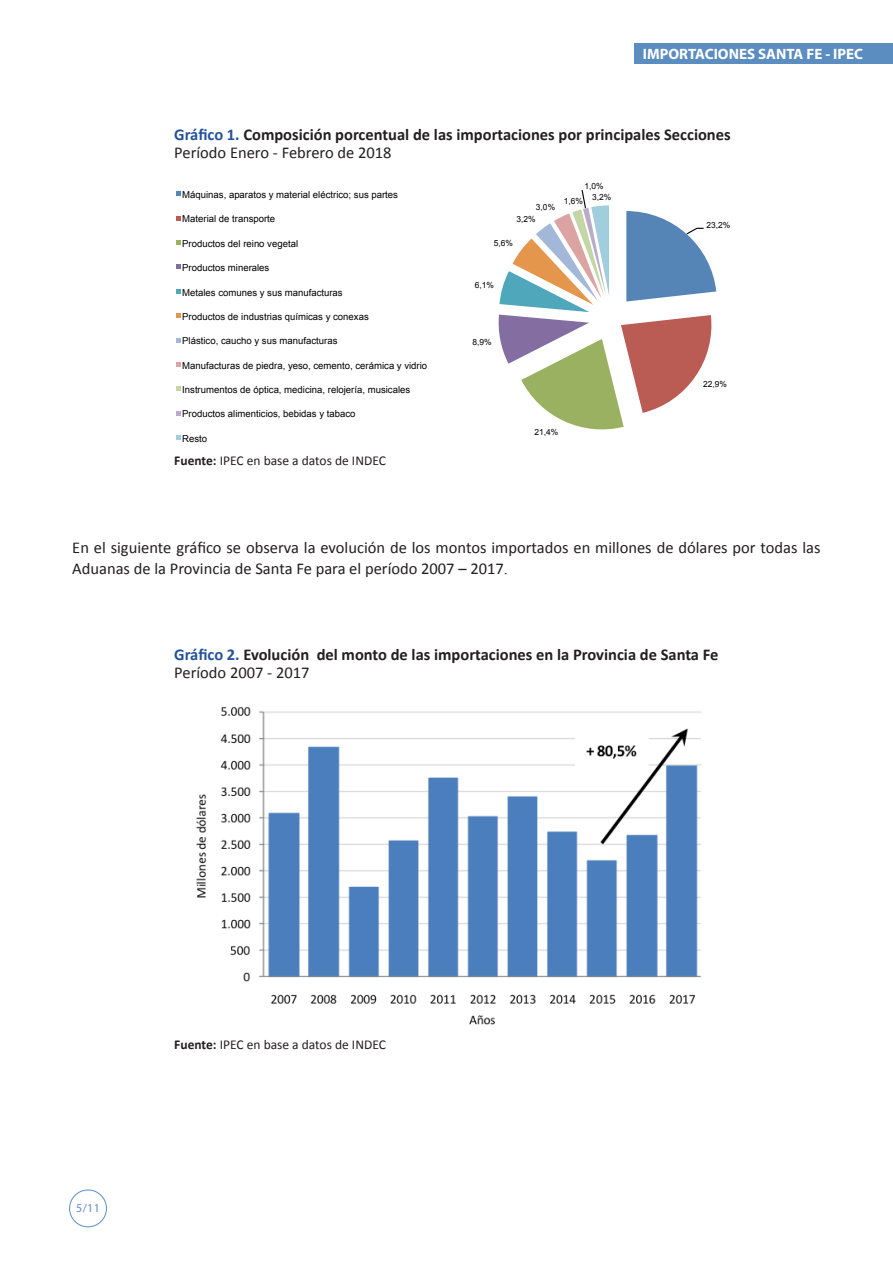
<style>
.page{position:relative;width:893px;height:1263px;background:#fff}
.page>*{position:absolute;margin:0;border:0;box-sizing:border-box;transform-origin:0 0}
.Texto{font:16.5px/21px "Calibri";color:#231f20}
.Cuadros{font:700 16.5px "Calibri";color:#231f20}
.Cuadros-2{font:16.5px "Calibri";color:#231f20}
.t1{font:700 15px "Myriad Pro";color:#fff}
.Texto-2{font:13.5px "Calibri";color:#231f20}
.t2{font:12px "Myriad Pro";color:#5c8dc0}
.t3{font:9.6px "Arial";color:#000}
.t4{font:8.4px "Arial";color:#000}
.s1{color:#24529b}
.s2{font-weight:700}
.s3{font-family:"Times New Roman"}
</style>
<div class="page">
<div style="left:69px;top:1189px;width:38px;height:38px;border:1px solid #5c8dc0;border-radius:50%"></div>
<div style="left:634px;top:43px;width:259px;height:21px;background:#5c8dc0"></div>
<svg style="left:498px;top:190px;width:218px;height:240px"></svg>
<svg style="left:176px;top:191px;width:4px;height:5px"></svg>
<svg style="left:176px;top:216px;width:4px;height:4px"></svg>
<svg style="left:176px;top:240px;width:4px;height:5px"></svg>
<svg style="left:176px;top:264px;width:4px;height:5px"></svg>
<svg style="left:176px;top:289px;width:4px;height:5px"></svg>
<svg style="left:176px;top:313px;width:4px;height:5px"></svg>
<svg style="left:176px;top:338px;width:4px;height:4px"></svg>
<svg style="left:176px;top:362px;width:4px;height:5px"></svg>
<svg style="left:176px;top:386px;width:4px;height:5px"></svg>
<svg style="left:176px;top:411px;width:4px;height:5px"></svg>
<svg style="left:176px;top:435px;width:4px;height:5px"></svg>
<img style="left:196px;top:706px;width:506px;height:319px">
<h2 class="t1" style="left:643px;top:44px;width:222px">IMPORTACIONES SANTA FE - IPEC</h2>
<p class="Cuadros" style="left:174px;top:124px;width:558px"><span class="s1">Gráfico 1.</span> Composición porcentual de las importaciones por principales Secciones</p>
<p class="Cuadros-2" style="left:174px;top:142px;width:219px">Período Enero - Febrero de 2018</p>
<p class="t4" style="left:584px;top:181px;width:21px">1,0%</p>
<p class="t3" style="left:182px;top:188px;width:217px">Máquinas, aparatos y material eléctrico; sus partes</p>
<p class="t4" style="left:592px;top:191px;width:21px">3,2%</p>
<p class="t3" style="left:182px;top:213px;width:95px">Material de transporte</p>
<p class="t3" style="left:182px;top:237px;width:117px">Productos del reino vegetal</p>
<p class="t3" style="left:182px;top:261px;width:89px">Productos minerales</p>
<p class="t3" style="left:182px;top:286px;width:162px">Metales comunes y sus manufacturas</p>
<p class="t3" style="left:182px;top:310px;width:188px">Productos de industrias químicas y conexas</p>
<p class="t3" style="left:182px;top:335px;width:157px">Plástico, caucho y sus manufacturas</p>
<p class="t3" style="left:182px;top:359px;width:247px">Manufacturas de piedra, yeso, cemento, cerámica y vidrio</p>
<p class="t3" style="left:182px;top:383px;width:229px">Instrumentos de óptica, medicina, relojería, musicales</p>
<p class="t3" style="left:182px;top:408px;width:175px">Productos alimenticios, bebidas y tabaco</p>
<p class="t3" style="left:182px;top:432px;width:26px">Resto</p>
<p class="Texto-2" style="left:174px;top:452px;width:213px"><span class="s2">Fuente:</span> IPEC en base a datos de INDEC</p>
<p class="t4" style="left:564px;top:195px;width:21px">1,6%</p>
<p class="t4" style="left:536px;top:202px;width:21px">3,0%</p>
<p class="t4" style="left:517px;top:214px;width:21px">3,2%</p>
<p class="t4" style="left:494px;top:238px;width:21px">5,6%</p>
<p class="t4" style="left:475px;top:279px;width:21px">6,1%</p>
<p class="t4" style="left:472px;top:337px;width:21px">8,9%</p>
<p class="t4" style="left:534px;top:426px;width:25px">21,4%</p>
<p class="t4" style="left:706px;top:220px;width:25px">23,2%</p>
<p class="t4" style="left:703px;top:378px;width:25px">22,9%</p>
<p class="Texto" style="left:72px;top:537px;width:750px">En el siguiente gráfico se observa la evolución de los montos importados en millones de dólares por todas las<br>Aduanas de la Provincia de Santa Fe para el período 2007 – 2017<span class="s3">.</span></p>
<p class="Cuadros" style="left:174px;top:644px;width:546px"><span class="s1">Gráfico 2.</span> Evolución del monto de las importaciones en la Provincia de Santa Fe</p>
<p class="Cuadros-2" style="left:174px;top:662px;width:137px">Período 2007 - 2017</p>
<p class="t2" style="left:76px;top:1201px;width:25px">5/11</p>
<p class="Texto-2" style="left:174px;top:1036px;width:213px"><span class="s2">Fuente:</span> IPEC en base a datos de INDEC</p>
</div>
